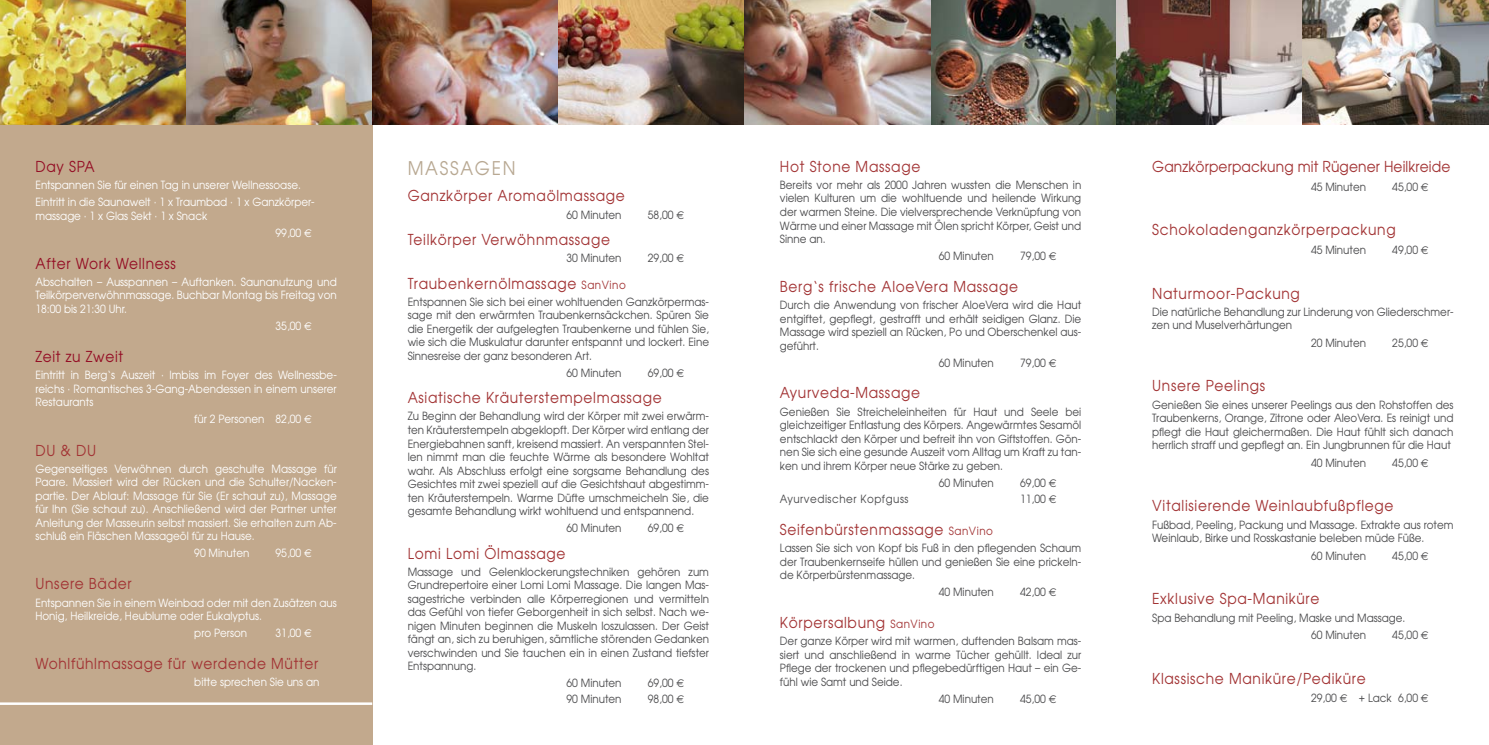
<style>
.page{position:relative;width:1489px;height:745px;background:#fff}
.page>*{position:absolute;margin:0;border:0;box-sizing:border-box;transform-origin:0 0}
.t1{font:18.75px "Avant Garde";letter-spacing:.1em;color:#b8a892;scale:.92 1}
.t2{font:15px "Avant Garde";letter-spacing:.05em;color:#a23334;scale:.92 1}
.t3{font:15px "Avant Garde";letter-spacing:.01em;color:#a23334;scale:.92 1}
.t4{font:15px "Avant Garde";letter-spacing:.05em;color:#940d24;scale:.92 1}
.t5{font:11.25px/13.5px "Avant Garde";color:#4b4b4d;text-align:justify;scale:.92 1}
.t6{font:11.25px/13.5px "Avant Garde";color:#fff;text-align:justify;scale:.92 1}
.t7{font:11.25px "Avant Garde";letter-spacing:.05em;color:#4b4b4d;scale:.92 1}
.s1{font-family:"Euro Sans"}
.s2{font-size:11.25px}
</style>
<div class="page">
<div style="left:0;top:0;width:372px;height:744px;background:#c2a98d"></div>
<img style="left:0;top:0;width:1488px;height:124px">
<hr style="left:0;top:702px;width:372px;height:2px;background:#fff">
<h2 class="t4" style="left:35px;top:157px;width:66px">Day SPA</h2>
<p class="t6" style="left:35px;top:176px;width:305px;line-height:17px">Entspannen Sie für einen Tag in unserer Wellnessoase.<br>Eintritt in die Saunawelt · 1 x Traumbad · 1 x Ganzkörper-</p>
<p class="t6" style="left:35px;top:208px;width:188px">massage · 1 x Glas Sekt · 1 x Snack</p>
<p class="t6" style="left:275px;top:225px;width:41px">99,00 <span class="s1">E</span></p>
<h2 class="t4" style="left:35px;top:254px;width:154px">After Work Wellness</h2>
<p class="t6" style="left:35px;top:274px;width:329px">Abschalten – Ausspannen – Auftanken. Saunanutzung und Teilkörperverwöhnmassage. Buchbar Montag bis Freitag von 18:00 bis 21:30 Uhr.</p>
<p class="t6" style="left:275px;top:319px;width:41px">35,00 <span class="s1">E</span></p>
<h2 class="t4" style="left:35px;top:347px;width:97px">Zeit zu Zweit</h2>
<p class="t6" style="left:35px;top:368px;width:329px">Eintritt in Berg‘s Auszeit · Imbiss im Foyer des Wellnessbe&shy;reichs · Romantisches 3-Gang-Abendessen in einem unserer Restaurants</p>
<p class="t6" style="left:194px;top:412px;width:129px">für 2 Personen 82,00 <span class="s1">E</span></p>
<h2 class="t2" style="left:35px;top:440px;width:68px">DU &amp; DU</h2>
<p class="t6" style="left:35px;top:461px;width:329px">Gegenseitiges Verwöhnen durch geschulte Massage für Paare. Massiert wird der Rücken und die Schulter/Nacken&shy;partie. Der Ablauf: Massage für Sie (Er schaut zu), Massage für Ihn (Sie schaut zu). Anschließend wird der Partner unter Anleitung der Masseurin selbst massiert. Sie erhalten zum Ab&shy;schluß ein Fläschen Massageöl für zu Hause.</p>
<p class="t6" style="left:194px;top:546px;width:61px">90 Minuten</p>
<p class="t6" style="left:275px;top:546px;width:41px">95,00 <span class="s1">E</span></p>
<h2 class="t2" style="left:35px;top:574px;width:106px">Unsere Bäder</h2>
<p class="t6" style="left:35px;top:595px;width:329px">Entspannen Sie in einem Weinbad oder mit den Zusätzen aus<br>Honig, Heilkreide, Heublume oder Eukalyptus.</p>
<p class="t6" style="left:194px;top:625px;width:59px">pro Person</p>
<p class="t6" style="left:275px;top:625px;width:41px">31,00 <span class="s1">E</span></p>
<h2 class="t2" style="left:35px;top:654px;width:309px">Wohlfühlmassage für werdende Mütter</h2>
<p class="t6" style="left:194px;top:675px;width:138px">bitte sprechen Sie uns an</p>
<h1 class="t1" style="left:407px;top:156px;width:119px">MASSAGEN</h1>
<h2 class="t2" style="left:407px;top:186px;width:237px">Ganzkörper Aromaölmassage</h2>
<p class="t5" style="left:566px;top:207px;width:61px">60 Minuten</p>
<p class="t5" style="left:647px;top:207px;width:41px">58,00 <span class="s1">E</span></p>
<h2 class="t2" style="left:407px;top:230px;width:221px">Teilkörper Verwöhnmassage</h2>
<p class="t5" style="left:566px;top:251px;width:61px">30 Minuten</p>
<p class="t5" style="left:647px;top:251px;width:41px">29,00 <span class="s1">E</span></p>
<h2 class="t2" style="left:407px;top:274px;width:238px">Traubenkernölmassage <span class="s2">SanVino</span></h2>
<p class="t5" style="left:407px;top:294px;width:329px">Entspannen Sie sich bei einer wohltuenden Ganzkörpermas&shy;sage mit den erwärmten Traubenkernsäckchen. Spüren Sie die Energetik der aufgelegten Traubenkerne und fühlen Sie, wie sich die Muskulatur darunter entspannt und lockert. Eine Sinnesreise der ganz besonderen Art.</p>
<p class="t5" style="left:566px;top:365px;width:61px">60 Minuten</p>
<p class="t5" style="left:647px;top:365px;width:41px">69,00 <span class="s1">E</span></p>
<h2 class="t2" style="left:407px;top:388px;width:277px">Asiatische Kräuterstempelmassage</h2>
<p class="t5" style="left:407px;top:409px;width:329px">Zu Beginn der Behandlung wird der Körper mit zwei erwärm&shy;ten Kräuterstempeln abgeklopft. Der Körper wird entlang der Energiebahnen sanft, kreisend massiert. An verspannten Stel&shy;len nimmt man die feuchte Wärme als besondere Wohltat wahr. Als Abschluss erfolgt eine sorgsame Behandlung des Gesichtes mit zwei speziell auf die Gesichtshaut abgestimm&shy;ten Kräuterstempeln. Warme Düfte umschmeicheln Sie, die gesamte Behandlung wirkt wohltuend und entspannend.</p>
<p class="t5" style="left:566px;top:520px;width:61px">60 Minuten</p>
<p class="t5" style="left:647px;top:520px;width:41px">69,00 <span class="s1">E</span></p>
<h2 class="t2" style="left:407px;top:543px;width:173px">Lomi Lomi Ölmassage</h2>
<p class="t5" style="left:407px;top:564px;width:329px">Massage und Gelenklockerungstechniken gehören zum Grundrepertoire einer Lomi Lomi Massage. Die langen Mas&shy;sagestriche verbinden alle Körperregionen und vermitteln das Gefühl von tiefer Geborgenheit in sich selbst. Nach we&shy;nigen Minuten beginnen die Muskeln loszulassen. Der Geist fängt an, sich zu beruhigen, sämtliche störenden Gedanken verschwinden und Sie tauchen ein in einen Zustand tiefster Entspannung.</p>
<p class="t5" style="left:566px;top:676px;width:61px">60 Minuten</p>
<p class="t5" style="left:647px;top:676px;width:41px">69,00 <span class="s1">E</span></p>
<p class="t5" style="left:566px;top:691px;width:61px">90 Minuten</p>
<p class="t5" style="left:647px;top:691px;width:41px">98,00 <span class="s1">E</span></p>
<h2 class="t2" style="left:780px;top:157px;width:154px">Hot Stone Massage</h2>
<p class="t5" style="left:780px;top:178px;width:329px">Bereits vor mehr als 2000 Jahren wussten die Menschen in vielen Kulturen um die wohltuende und heilende Wirkung der warmen Steine. Die vielversprechende Verknüpfung von Wärme und einer Massage mit Ölen spricht Körper, Geist und Sinne an.</p>
<p class="t5" style="left:938px;top:249px;width:61px">60 Minuten</p>
<p class="t5" style="left:1019px;top:249px;width:41px">79,00 <span class="s1">E</span></p>
<h2 class="t2" style="left:780px;top:277px;width:260px">Berg‘s frische AloeVera Massage</h2>
<p class="t5" style="left:780px;top:298px;width:329px">Durch die Anwendung von frischer AloeVera wird die Haut entgiftet, gepflegt, gestrafft und erhält seidigen Glanz. Die Massage wird speziell an Rücken, Po und Oberschenkel aus&shy;geführt.</p>
<p class="t5" style="left:938px;top:355px;width:61px">60 Minuten</p>
<p class="t5" style="left:1019px;top:355px;width:41px">79,00 <span class="s1">E</span></p>
<h2 class="t2" style="left:780px;top:383px;width:154px">Ayurveda-Massage</h2>
<p class="t5" style="left:780px;top:404px;width:329px">Genießen Sie Streicheleinheiten für Haut und Seele bei gleichzeitiger Entlastung des Körpers. Angewärmtes Sesamöl entschlackt den Körper und befreit ihn von Giftstoffen. Gön&shy;nen Sie sich eine gesunde Auszeit vom Alltag um Kraft zu tan&shy;ken und ihrem Körper neue Stärke zu geben.</p>
<p class="t5" style="left:938px;top:475px;width:61px">60 Minuten</p>
<p class="t5" style="left:1019px;top:475px;width:41px">69,00 <span class="s1">E</span></p>
<p class="t7" style="left:780px;top:492px;width:141px">Ayurvedischer Kopfguss</p>
<p class="t5" style="left:1019px;top:492px;width:41px">11,00 <span class="s1">E</span></p>
<h2 class="t2" style="left:780px;top:520px;width:233px">Seifenbürstenmassage <span class="s2">SanVino</span></h2>
<p class="t5" style="left:780px;top:541px;width:329px">Lassen Sie sich von Kopf bis Fuß in den pflegenden Schaum der Traubenkernseife hüllen und genießen Sie eine prickeln&shy;de Körperbürstenmassage.</p>
<p class="t5" style="left:938px;top:585px;width:61px">40 Minuten</p>
<p class="t5" style="left:1019px;top:585px;width:41px">42,00 <span class="s1">E</span></p>
<h2 class="t2" style="left:780px;top:613px;width:169px">Körpersalbung <span class="s2">SanVino</span></h2>
<p class="t5" style="left:780px;top:633px;width:329px">Der ganze Körper wird mit warmen, duftenden Balsam mas&shy;siert und anschließend in warme Tücher gehüllt. Ideal zur Pflege der trockenen und pflegebedürftigen Haut – ein Ge&shy;fühl wie Samt und Seide.</p>
<p class="t5" style="left:938px;top:691px;width:61px">40 Minuten</p>
<p class="t5" style="left:1019px;top:691px;width:41px">45,00 <span class="s1">E</span></p>
<h2 class="t3" style="left:1152px;top:157px;width:326px">Ganzkörperpackung mit Rügener Heilkreide</h2>
<p class="t5" style="left:1310px;top:179px;width:61px">45 Minuten</p>
<p class="t5" style="left:1392px;top:179px;width:41px">45,00 <span class="s1">E</span></p>
<h2 class="t2" style="left:1152px;top:220px;width:266px">Schokoladenganzkörperpackung</h2>
<p class="t5" style="left:1310px;top:243px;width:61px">45 Minuten</p>
<p class="t5" style="left:1392px;top:243px;width:41px">49,00 <span class="s1">E</span></p>
<h2 class="t2" style="left:1152px;top:284px;width:162px">Naturmoor-Packung</h2>
<p class="t5" style="left:1152px;top:304px;width:329px">Die natürliche Behandlung zur Linderung von Gliederschmer&shy;zen und Muselverhärtungen</p>
<p class="t5" style="left:1310px;top:335px;width:61px">20 Minuten</p>
<p class="t5" style="left:1392px;top:335px;width:41px">25,00 <span class="s1">E</span></p>
<h2 class="t2" style="left:1152px;top:376px;width:124px">Unsere Peelings</h2>
<p class="t5" style="left:1152px;top:397px;width:329px">Genießen Sie eines unserer Peelings aus den Rohstoffen des Traubenkerns, Orange, Zitrone oder AleoVera. Es reinigt und pflegt die Haut gleichermaßen. Die Haut fühlt sich danach herrlich straff und gepflegt an. Ein Jungbrunnen für die Haut</p>
<p class="t5" style="left:1310px;top:455px;width:61px">40 Minuten</p>
<p class="t5" style="left:1392px;top:455px;width:41px">45,00 <span class="s1">E</span></p>
<h2 class="t2" style="left:1152px;top:496px;width:264px">Vitalisierende Weinlaubfußpflege</h2>
<p class="t5" style="left:1152px;top:517px;width:329px">Fußbad, Peeling, Packung und Massage. Extrakte aus rotem<br>Weinlaub, Birke und Rosskastanie beleben müde Füße.</p>
<p class="t5" style="left:1310px;top:548px;width:61px">60 Minuten</p>
<p class="t5" style="left:1392px;top:548px;width:41px">45,00 <span class="s1">E</span></p>
<h2 class="t2" style="left:1152px;top:589px;width:183px">Exklusive Spa-Maniküre</h2>
<p class="t5" style="left:1310px;top:608px;width:104px;line-height:17.4px;text-indent:-159px">Spa Behandlung mit Peeling, Maske und Massage.<br>60 Minuten</p>
<p class="t5" style="left:1392px;top:627px;width:41px">45,00 <span class="s1">E</span></p>
<h2 class="t2" style="left:1152px;top:668px;width:233px">Klassische Maniküre/Pediküre</h2>
<p class="t5" style="left:1310px;top:690px;width:129px">29,00 <span class="s1">E</span> + Lack 6,00 <span class="s1">E</span></p>
</div>
